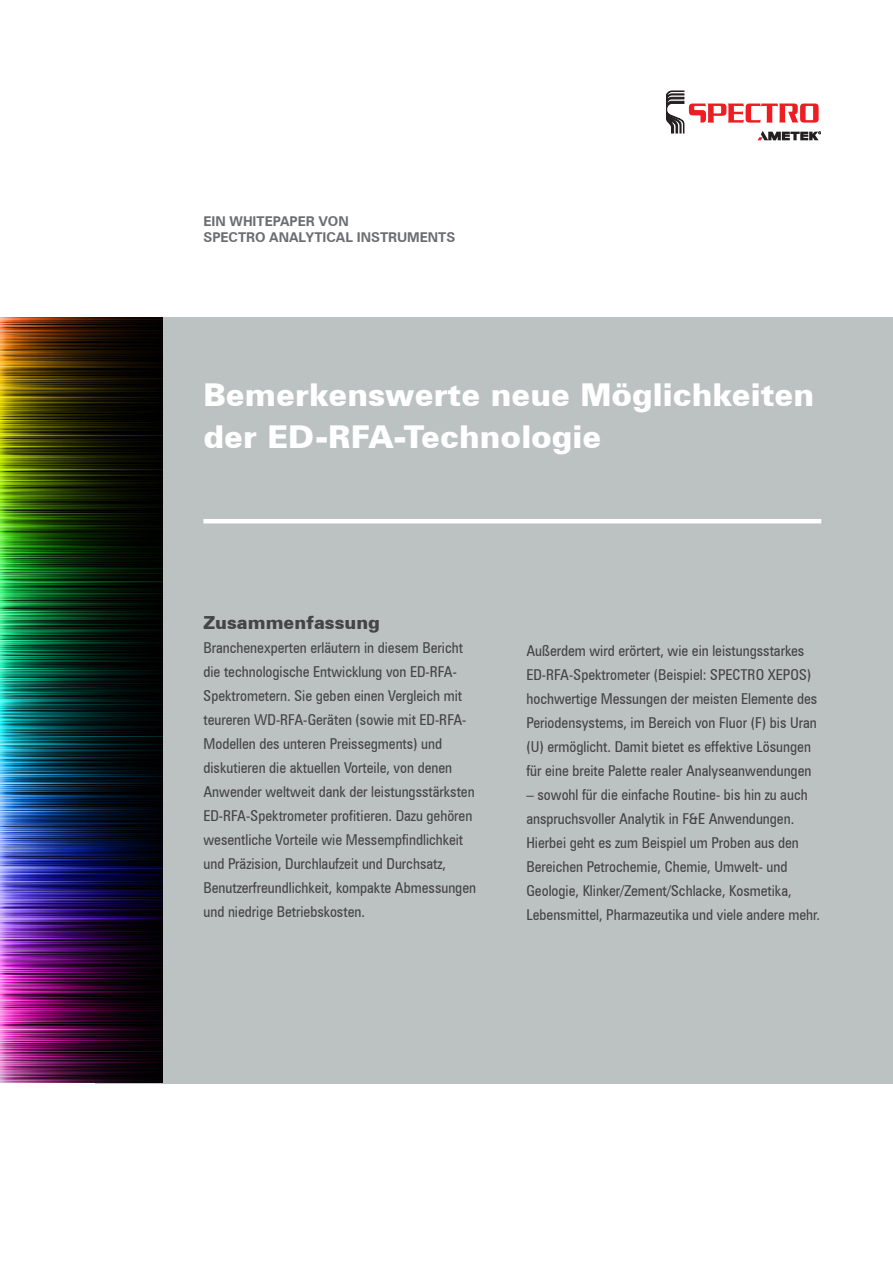
<style>
.page{position:relative;width:893px;height:1263px;background:#fff}
.page>*{position:absolute;margin:0;border:0;box-sizing:border-box;transform-origin:0 0}
.t1{font:900 31.5px/42px "Zurich BT";color:#fff}
.t2{font:900 18px "Zurich BT";color:#444545}
.t3{font:condensed 15px/24px "Zurich BT";color:#444545}
.t4{font:700 13.5px/16.2px "Zurich BT";color:#6c6d70}
</style>
<div class="page">
<div style="left:95px;top:317px;width:798px;height:767px;background:#bcc2c2"></div>
<img style="left:0;top:317px;width:163px;height:765px">
<hr style="left:203px;top:519px;width:618px;height:4px;background:#fff">
<svg style="left:666px;top:91px;width:155px;height:49px"></svg>
<p class="t4" style="left:203px;top:213px;width:253px">EIN WHITEPAPER VON<br>SPECTRO ANALYTICAL INSTRUMENTS</p>
<h1 class="t1" style="left:203px;top:374px;width:612px">Bemerkenswerte neue Möglichkeiten der ED-RFA-Technologie</h1>
<p class="t2" style="left:203px;top:612px;width:178px">Zusammenfassung</p>
<p class="t3" style="left:203px;top:636px;width:274px">Branchenexperten erläutern in diesem Bericht die technologische Entwicklung von ED-RFA-Spektrometern. Sie geben einen Vergleich mit teureren WD-RFA-Geräten (sowie mit ED-RFA-Modellen des unteren Preissegments) und diskutieren die aktuellen Vorteile, von denen Anwender weltweit dank der leistungsstärksten ED-RFA-Spektrometer profitieren. Dazu gehören wesentliche Vorteile wie Messempfindlichkeit und Präzision, Durchlaufzeit und Durchsatz, Benutzerfreundlichkeit, kompakte Abmessungen und niedrige Betriebskosten.</p>
<p class="t3" style="left:526px;top:639px;width:292px">Außerdem wird erörtert, wie ein leistungsstarkes ED-RFA-Spektrometer (Beispiel: SPECTRO XEPOS) hochwertige Messungen der meisten Elemente des Periodensystems, im Bereich von Fluor (F) bis Uran (U) ermöglicht. Damit bietet es effektive Lösungen für eine breite Palette realer Analyseanwendungen</p>
<p class="t3" style="left:526px;top:783px;width:295px">– sowohl für die einfache Routine- bis hin zu auch anspruchsvoller Analytik in F&amp;E Anwendungen.<br>Hierbei geht es zum Beispiel um Proben aus den Bereichen Petrochemie, Chemie, Umwelt- und Geologie, Klinker/Zement/Schlacke, Kosmetika, Lebensmittel, Pharmazeutika und viele andere mehr.</p>
</div>
